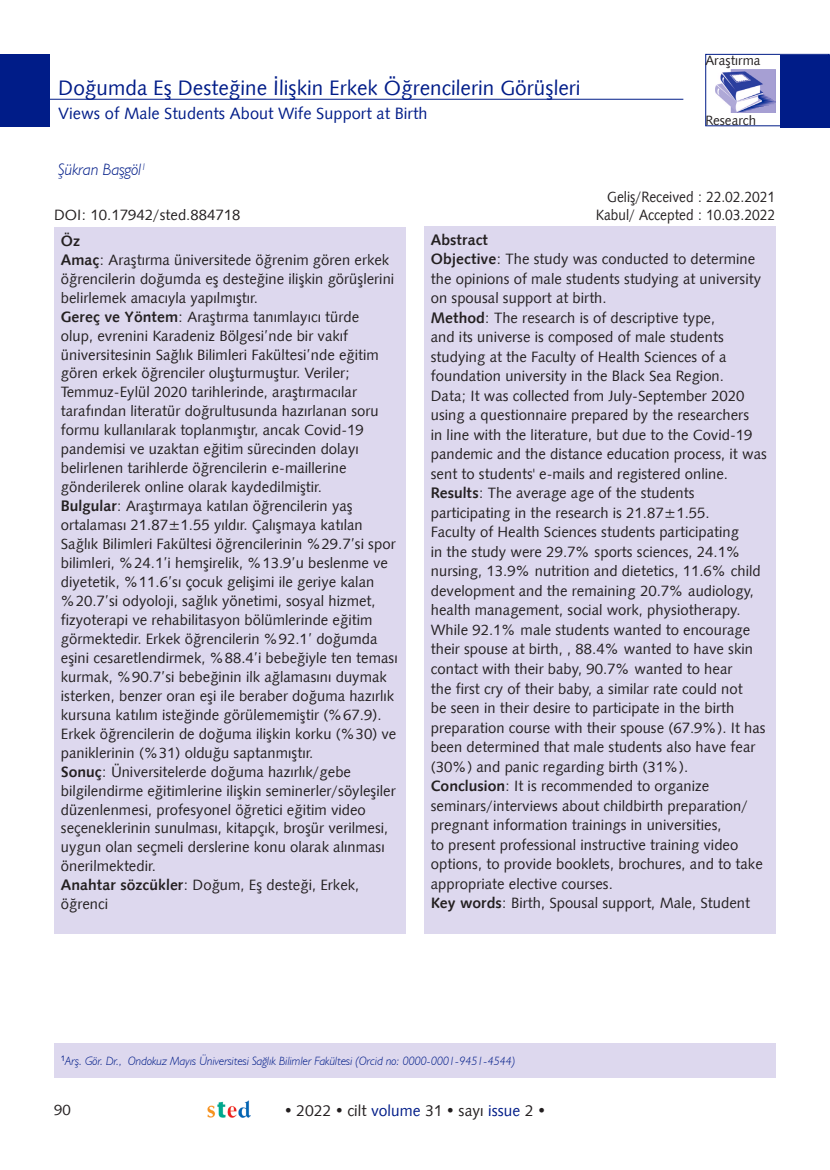
<style>
.page{position:relative;width:830px;height:1170px;background:#fff}
.page>*{position:absolute;margin:0;border:0;box-sizing:border-box;transform-origin:0 0}
.t1{font:21px "Humanist 531 BT Roman A";color:#001c88}
.t2{font:16.5px "Humanist 531 BT Roman A";color:#001c88}
.t3{font:italic 300 16.5px "Humanist 521 BT";color:#001c88}
.t4{font:15.75px "Humanist 531 BT Roman A";color:#231f20}
.t5{font:15px/18.9px "Humanist 531 BT Roman A";color:#231f20}
.t6{font:15px "Humanist 531 BT Roman A";color:#231f20;scale:.92 1}
.t7{font:15px "Humanist 531 BT Bold A";color:#231f20}
.t8{font:13.5px "Humanist 531 BT Roman A";color:#231f20}
.t9{font:italic 300 12px "Humanist 521 BT";color:#001c88}
.s1{font-family:"Humanist 531 BT Bold A"}
.s2{color:#001c88}
</style>
<div class="page">
<img style="left:208px;top:1100px;width:42px;height:16px">
<div style="left:705px;top:54px;width:124px;height:72px;border:1px solid #001c88"></div>
<hr style="left:44px;top:99px;width:639px;height:1px;background:#001c88">
<div style="left:0;top:54px;width:50px;height:72px;background:#001c88"></div>
<img style="left:715px;top:70px;width:59px;height:43px">
<div style="left:54px;top:227px;width:352px;height:706px;background:#ddd8ee"></div>
<div style="left:424px;top:226px;width:351px;height:707px;background:#ddd8ee"></div>
<div style="left:54px;top:1042px;width:720px;height:35px;background:#ddd8ee"></div>
<div style="left:779px;top:55px;width:50px;height:72px;background:#001c88"></div>
<p class="t1" style="left:58px;top:74px;width:523px">Doğumda Eş Desteğine İlişkin Erkek Öğrencilerin Görüşleri</p>
<p class="t2" style="left:58px;top:102px;width:370px">Views of Male Students About Wife Support at Birth</p>
<p class="t3" style="left:58px;top:159px;width:90px">Şükran Başgöl<sup>1</sup></p>
<p class="t5" style="left:54px;top:205px;width:188px">DOI: 10.17942/sted.884718</p>
<p class="t8" style="left:705px;top:52px;width:57px">Araştırma</p>
<p class="t8" style="left:705px;top:111px;width:52px">Research</p>
<p class="t6" style="left:607px;top:187px;width:184px">Geliş/Received : 22.02.2021</p>
<p class="t6" style="left:595px;top:205px;width:196px">Kabul/ Accepted : 10.03.2022</p>
<p class="t7" style="left:61px;top:231px;width:21px">Öz</p>
<p class="t5" style="left:61px;top:250px;width:335px"><span class="s1">Amaç</span>: Araştırma üniversitede öğrenim gören erkek öğrencilerin doğumda eş desteğine ilişkin görüşlerini belirlemek amacıyla yapılmıştır.</p>
<p class="t5" style="left:61px;top:306px;width:319px"><span class="s1">Gereç ve Yöntem</span>: Araştırma tanımlayıcı türde olup, evrenini Karadeniz Bölgesi’nde bir vakıf üniversitesinin Sağlık Bilimleri Fakültesi’nde eğitim gören erkek öğrenciler oluşturmuştur. Veriler; Temmuz-Eylül 2020 tarihlerinde, araştırmacılar tarafından literatür doğrultusunda hazırlanan soru formu kullanılarak toplanmıştır, ancak Covid-19 pandemisi ve uzaktan eğitim sürecinden dolayı belirlenen tarihlerde öğrencilerin e-maillerine gönderilerek online olarak kaydedilmiştir.</p>
<p class="t5" style="left:61px;top:496px;width:338px"><span class="s1">Bulgular</span>: Araştırmaya katılan öğrencilerin yaş ortalaması 21.87±1.55 yıldır. Çalışmaya katılan Sağlık Bilimleri Fakültesi öğrencilerinin %29.7’si spor bilimleri, %24.1’i hemşirelik, %13.9’u beslenme ve diyetetik, %11.6’sı çocuk gelişimi ile geriye kalan %20.7’si odyoloji, sağlık yönetimi, sosyal hizmet, fizyoterapi ve rehabilitasyon bölümlerinde eğitim görmektedir. Erkek öğrencilerin %92.1’ doğumda eşini cesaretlendirmek, %88.4’i bebeğiyle ten teması kurmak, %90.7’si bebeğinin ilk ağlamasını duymak isterken, benzer oran eşi ile beraber doğuma hazırlık kursuna katılım isteğinde görülememiştir (%67.9).<br>Erkek öğrencilerin de doğuma ilişkin korku (%30) ve paniklerinin (%31) olduğu saptanmıştır.</p>
<p class="t5" style="left:61px;top:761px;width:336px"><span class="s1">Sonuç</span>: Üniversitelerde doğuma hazırlık/gebe bilgilendirme eğitimlerine ilişkin seminerler/söyleşiler düzenlenmesi, profesyonel öğretici eğitim video seçeneklerinin sunulması, kitapçık, broşür verilmesi, uygun olan seçmeli derslerine konu olarak alınması önerilmektedir.</p>
<p class="t5" style="left:61px;top:875px;width:300px"><span class="s1">Anahtar sözcükler</span>: Doğum, Eş desteği, Erkek, öğrenci</p>
<p class="t5" style="left:430px;top:229px;width:332px;line-height:19.5px"><span class="s1">Abstract<br>Objective</span>: The study was conducted to determine the opinions of male students studying at university on spousal support at birth.</p>
<p class="t5" style="left:430px;top:307px;width:337px;line-height:19.5px"><span class="s1">Method</span>: The research is of descriptive type,<br>and its universe is composed of male students studying at the Faculty of Health Sciences of a foundation university in the Black Sea Region.<br>Data; It was collected from July-September 2020 using a questionnaire prepared by the researchers<br>in line with the literature, but due to the Covid-19 pandemic and the distance education process, it was sent to students' e-mails and registered online.</p>
<p class="t5" style="left:430px;top:483px;width:336px;line-height:19.5px"><span class="s1">Results</span>: The average age of the students participating in the research is 21.87±1.55.<br>Faculty of Health Sciences students participating<br>in the study were 29.7% sports sciences, 24.1% nursing, 13.9% nutrition and dietetics, 11.6% child development and the remaining 20.7% audiology, health management, social work, physiotherapy.<br>While 92.1% male students wanted to encourage their spouse at birth, , 88.4% wanted to have skin contact with their baby, 90.7% wanted to hear<br>the first cry of their baby, a similar rate could not<br>be seen in their desire to participate in the birth preparation course with their spouse (67.9%). It has been determined that male students also have fear (30%) and panic regarding birth (31%).</p>
<p class="t5" style="left:430px;top:775px;width:333px;line-height:19.5px"><span class="s1">Conclusion</span>: It is recommended to organize seminars/interviews about childbirth preparation/ pregnant information trainings in universities,<br>to present professional instructive training video options, to provide booklets, brochures, and to take appropriate elective courses.</p>
<p class="t5" style="left:430px;top:893px;width:320px"><span class="s1">Key words</span>: Birth, Spousal support, Male, Student</p>
<p class="t9" style="left:61px;top:1053px;width:456px"><sup>1</sup>Arş. Gör. Dr., Ondokuz Mayıs Üniversitesi Sağlık Bilimler Fakültesi (Orcid no: 0000-0001-9451-4544)</p>
<p class="t5" style="left:54px;top:1099px;width:18px">90</p>
<p class="t4" style="left:284px;top:1100px;width:262px">• 2022 • cilt <span class="s2">volume</span> 31 • sayı <span class="s2">issue</span> 2 •</p>
</div>
